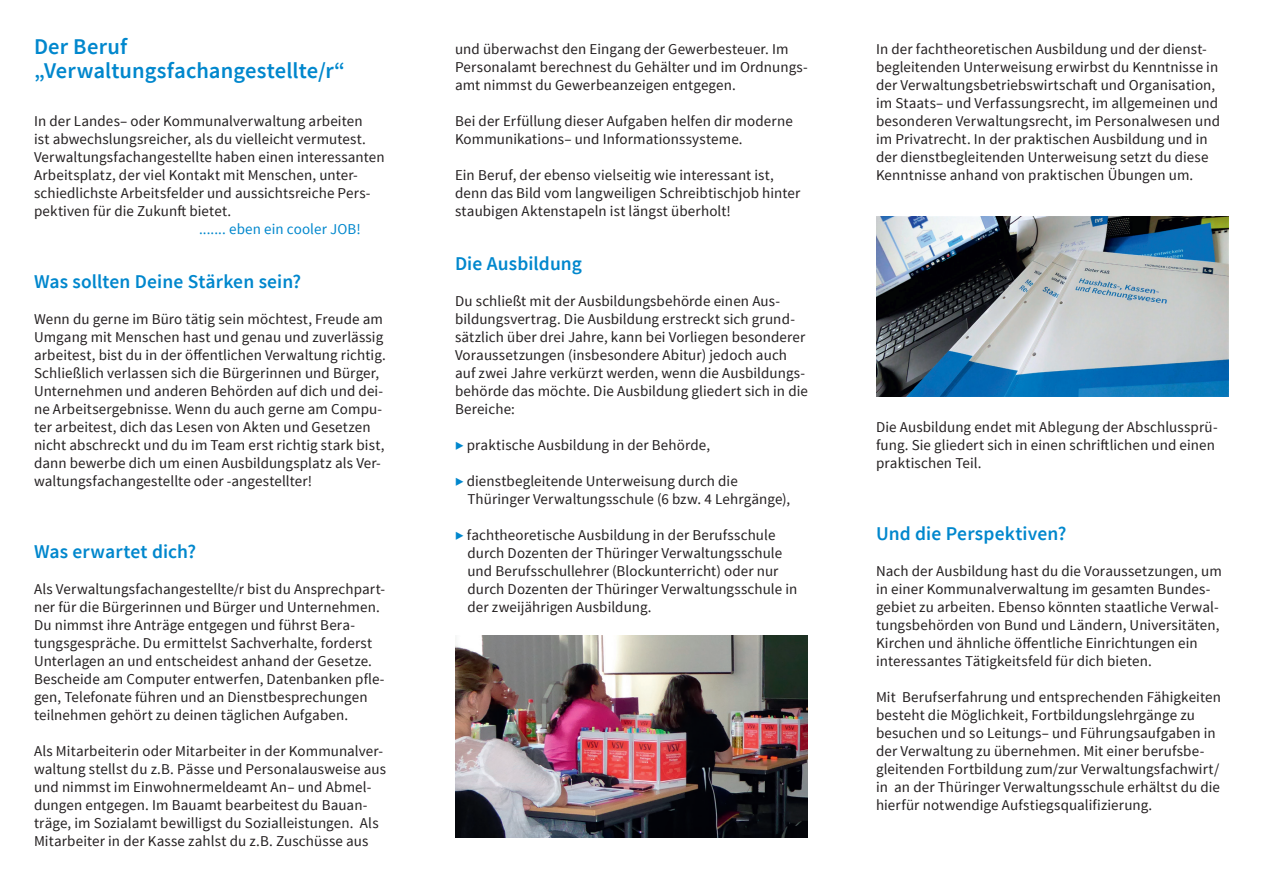
<style>
.page{position:relative;width:1263px;height:893px;background:#fff}
.page>*{position:absolute;margin:0;border:0;box-sizing:border-box;transform-origin:0 0}
.t1{font:600 22.5px/24px "Source Sans Pro";color:#0087cd}
.t2{font:600 19.5px "Source Sans Pro";letter-spacing:.005em;color:#0087cd}
.t3{font:15px/18px "Source Sans Pro";letter-spacing:.005em;color:#231f20}
.t4{font:15px "Source Sans Pro";letter-spacing:.01em;color:#0087cd}
.s1{color:#0087cd}
</style>
<div class="page">
<img style="left:876px;top:216px;width:353px;height:180px">
<img style="left:455px;top:636px;width:353px;height:201px">
<h1 class="t1" style="left:34px;top:35px;width:313px">Der Beruf „Verwaltungsfachangestellte/r“</h1>
<p class="t3" style="left:34px;top:112px;width:352px">In der Landes– oder Kommunalverwaltung arbeiten<br>ist abwechslungsreicher, als du vielleicht vermutest.<br>Verwaltungsfachangestellte haben einen interessanten Arbeitsplatz, der viel Kontakt mit Menschen, unter&shy;schiedlichste Arbeitsfelder und aussichtsreiche Pers&shy;pektiven für die Zukunft bietet.</p>
<p class="t4" style="left:199px;top:220px;width:163px">....... eben ein cooler JOB!</p>
<h2 class="t2" style="left:34px;top:269px;width:269px">Was sollten Deine Stärken sein?</h2>
<p class="t3" style="left:34px;top:310px;width:353px">Wenn du gerne im Büro tätig sein möchtest, Freude am Umgang mit Menschen hast und genau und zuverlässig arbeitest, bist du in der öffentlichen Verwaltung richtig.<br>Schließlich verlassen sich die Bürgerinnen und Bürger, Unternehmen und anderen Behörden auf dich und dei&shy;ne Arbeitsergebnisse. Wenn du auch gerne am Compu&shy;ter arbeitest, dich das Lesen von Akten und Gesetzen nicht abschreckt und du im Team erst richtig stark bist, dann bewerbe dich um einen Ausbildungsplatz als Ver&shy;waltungsfachangestellte oder -angestellter!</p>
<h2 class="t2" style="left:34px;top:539px;width:164px">Was erwartet dich?</h2>
<p class="t3" style="left:34px;top:580px;width:353px">Als Verwaltungsfachangestellte/r bist du Ansprechpart&shy;ner für die Bürgerinnen und Bürger und Unternehmen.<br>Du nimmst ihre Anträge entgegen und führst Bera&shy;tungsgespräche. Du ermittelst Sachverhalte, forderst Unterlagen an und entscheidest anhand der Gesetze.<br>Bescheide am Computer entwerfen, Datenbanken pfle&shy;gen, Telefonate führen und an Dienstbesprechungen teilnehmen gehört zu deinen täglichen Aufgaben.</p>
<p class="t3" style="left:34px;top:742px;width:354px">Als Mitarbeiterin oder Mitarbeiter in der Kommunalver&shy;waltung stellst du z.B. Pässe und Personalausweise aus und nimmst im Einwohnermeldeamt An– und Abmel&shy;dungen entgegen. Im Bauamt bearbeitest du Bauan&shy;träge, im Sozialamt bewilligst du Sozialleistungen. Als Mitarbeiter in der Kasse zahlst du z.B. Zuschüsse aus</p>
<p class="t3" style="left:455px;top:40px;width:354px">und überwachst den Eingang der Gewerbesteuer. Im<br>Personalamt berechnest du Gehälter und im Ordnungs&shy;amt nimmst du Gewerbeanzeigen entgegen.</p>
<p class="t3" style="left:455px;top:112px;width:339px">Bei der Erfüllung dieser Aufgaben helfen dir moderne<br>Kommunikations– und Informationssysteme.</p>
<p class="t3" style="left:455px;top:166px;width:347px">Ein Beruf, der ebenso vielseitig wie interessant ist, denn das Bild vom langweiligen Schreibtischjob hinter staubigen Aktenstapeln ist längst überholt!</p>
<h2 class="t2" style="left:455px;top:251px;width:128px">Die Ausbildung</h2>
<p class="t3" style="left:455px;top:292px;width:354px">Du schließt mit der Ausbildungsbehörde einen Aus&shy;bildungsvertrag. Die Ausbildung erstreckt sich grund&shy;sätzlich über drei Jahre, kann bei Vorliegen besonderer Voraussetzungen (insbesondere Abitur) jedoch auch auf zwei Jahre verkürzt werden, wenn die Ausbildungs&shy;behörde das möchte. Die Ausbildung gliedert sich in die Bereiche:</p>
<p class="t3" style="left:455px;top:436px;width:257px"><span class="s1">▶</span> praktische Ausbildung in der Behörde,</p>
<p class="t3" style="left:467px;top:472px;width:324px;text-indent:-12px"><span class="s1">▶</span> dienstbegleitende Unterweisung durch die<br>Thüringer Verwaltungsschule (6 bzw. 4 Lehrgänge),</p>
<p class="t3" style="left:467px;top:526px;width:331px;text-indent:-12px"><span class="s1">▶</span> fachtheoretische Ausbildung in der Berufsschule durch Dozenten der Thüringer Verwaltungsschule und Berufsschullehrer (Blockunterricht) oder nur durch Dozenten der Thüringer Verwaltungsschule in der zweijährigen Ausbildung.</p>
<p class="t3" style="left:876px;top:40px;width:346px">In der fachtheoretischen Ausbildung und der dienst&shy;begleitenden Unterweisung erwirbst du Kenntnisse in der Verwaltungsbetriebswirtschaft und Organisation, im Staats– und Verfassungsrecht, im allgemeinen und besonderen Verwaltungsrecht, im Personalwesen und im Privatrecht. In der praktischen Ausbildung und in der dienstbegleitenden Unterweisung setzt du diese Kenntnisse anhand von praktischen Übungen um.</p>
<p class="t3" style="left:876px;top:418px;width:343px">Die Ausbildung endet mit Ablegung der Abschlussprü&shy;fung. Sie gliedert sich in einen schriftlichen und einen praktischen Teil.</p>
<h2 class="t2" style="left:876px;top:521px;width:192px">Und die Perspektiven?</h2>
<p class="t3" style="left:876px;top:562px;width:347px">Nach der Ausbildung hast du die Voraussetzungen, um in einer Kommunalverwaltung im gesamten Bundes&shy;gebiet zu arbeiten. Ebenso könnten staatliche Verwal&shy;tungsbehörden von Bund und Ländern, Universitäten, Kirchen und ähnliche öffentliche Einrichtungen ein interessantes Tätigkeitsfeld für dich bieten.</p>
<p class="t3" style="left:876px;top:688px;width:346px">Mit Berufserfahrung und entsprechenden Fähigkeiten besteht die Möglichkeit, Fortbildungslehrgänge zu besuchen und so Leitungs– und Führungsaufgaben in der Verwaltung zu übernehmen. Mit einer berufsbe&shy;gleitenden Fortbildung zum/zur Verwaltungsfachwirt/ in an der Thüringer Verwaltungsschule erhältst du die hierfür notwendige Aufstiegsqualifizierung.</p>
</div>
